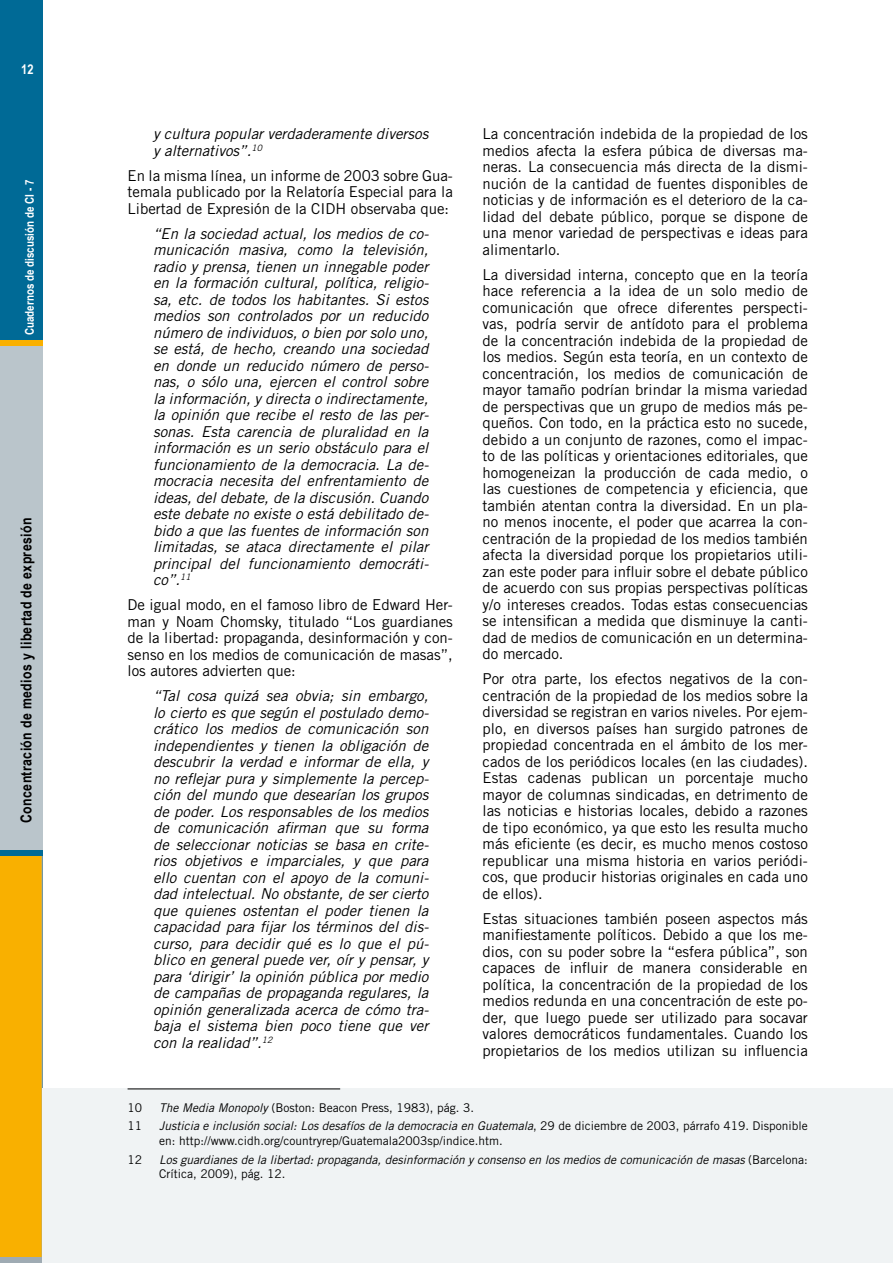
<style>
.page{position:relative;width:893px;height:1263px;background:#fff}
.page>*{position:absolute;margin:0;border:0;box-sizing:border-box;transform-origin:0 0}
.t1{font:15px/16.5px "Trade Gothic";color:#000;text-align:justify}
.t2{font:italic 15px/16.5px "Trade Gothic";color:#000;text-align:justify}
.t3{font:700 15px "Arial Narrow";letter-spacing:.025em;color:#000}
.t4{font:700 13.5px "Arial Narrow";color:#fff}
.t5{font:12px/14.4px "Trade Gothic";color:#000}
.t6{font:italic 12px/14.4px "Trade Gothic";color:#000}
.t7{font:700 12px "Arial Narrow";color:#fff}
.s1{font-style:italic}
.s2{font-style:normal}
</style>
<div class="page">
<div style="left:0;top:0;width:43px;height:1263px;background:#006a96"></div>
<div style="left:0;top:340px;width:43px;height:510px;background:#bac5cb"></div>
<div style="left:0;top:856px;width:43px;height:401px;background:#f9b000"></div>
<div style="left:0;top:340px;width:43px;height:6px;background:#f9b000"></div>
<div style="left:0;top:1257px;width:43px;height:6px;background:#9fabb3"></div>
<div style="left:43px;top:1088px;width:850px;height:175px;background:#f0f3f4"></div>
<hr style="left:128px;top:1089px;width:212px;height:1px;background:#000">
<p class="t4" style="left:21px;top:59px;width:14px">12</p>
<p class="t7" style="left:21px;top:335px;width:157px;rotate:-90deg">Cuadernos de discusión de CI - 7</p>
<p class="t3" style="left:15px;top:823px;width:307px;rotate:-90deg">Concentración de medios y libertad de expresión</p>
<p class="t2" style="left:153px;top:125px;width:277px">y cultura popular verdaderamente diversos y alternativos”.<sup>10</sup></p>
<p class="t1" style="left:128px;top:167px;width:327px">En la misma línea, un informe de 2003 sobre Gua&shy;temala publicado por la Relatoría Especial para la Libertad de Expresión de la CIDH observaba que:</p>
<p class="t2" style="left:153px;top:225px;width:277px">“En la sociedad actual, los medios de co&shy;municación masiva, como la televisión, radio y prensa, tienen un innegable poder en la formación cultural, política, religio&shy;sa, etc. de todos los habitantes. Si estos medios son controlados por un reducido número de individuos, o bien por solo uno, se está, de hecho, creando una sociedad en donde un reducido número de perso&shy;nas, o sólo una, ejercen el control sobre la información, y directa o indirectamente, la opinión que recibe el resto de las per&shy;sonas. Esta carencia de pluralidad en la información es un serio obstáculo para el funcionamiento de la democracia. La de&shy;mocracia necesita del enfrentamiento de ideas, del debate, de la discusión. Cuando este debate no existe o está debilitado de&shy;bido a que las fuentes de información son limitadas, se ataca directamente el pilar principal del funcionamiento democráti&shy;co”.<sup>11</sup></p>
<p class="t1" style="left:128px;top:596px;width:327px">De igual modo, en el famoso libro de Edward Her&shy;man y Noam Chomsky, titulado “Los guardianes de la libertad: propaganda, desinformación y con&shy;senso en los medios de comunicación de masas”, los autores advierten que:</p>
<p class="t2" style="left:153px;top:687px;width:277px">“Tal cosa quizá sea obvia; sin embargo, lo cierto es que según el postulado demo&shy;crático los medios de comunicación son independientes y tienen la obligación de descubrir la verdad e informar de ella, y no reflejar pura y simplemente la percep&shy;ción del mundo que desearían los grupos de poder. Los responsables de los medios de comunicación afirman que su forma de seleccionar noticias se basa en crite&shy;rios objetivos e imparciales, y que para ello cuentan con el apoyo de la comuni&shy;dad intelectual. No obstante, de ser cierto que quienes ostentan el poder tienen la capacidad para fijar los términos del dis&shy;curso, para decidir qué es lo que el pú&shy;blico en general puede ver, oír y pensar, y para ‘dirigir’ la opinión pública por medio de campañas de propaganda regulares, la opinión generalizada acerca de cómo tra&shy;baja el sistema bien poco tiene que ver con la realidad”.<sup>12</sup></p>
<p class="t1" style="left:483px;top:125px;width:327px">La concentración indebida de la propiedad de los medios afecta la esfera púbica de diversas ma&shy;neras. La consecuencia más directa de la dismi&shy;nución de la cantidad de fuentes disponibles de noticias y de información es el deterioro de la ca&shy;lidad del debate público, porque se dispone de una menor variedad de perspectivas e ideas para alimentarlo.</p>
<p class="t1" style="left:483px;top:266px;width:327px">La diversidad interna, concepto que en la teoría hace referencia a la idea de un solo medio de comunicación que ofrece diferentes perspecti&shy;vas, podría servir de antídoto para el problema de la concentración indebida de la propiedad de los medios. Según esta teoría, en un contexto de concentración, los medios de comunicación de mayor tamaño podrían brindar la misma variedad de perspectivas que un grupo de medios más pe&shy;queños. Con todo, en la práctica esto no sucede, debido a un conjunto de razones, como el impac&shy;to de las políticas y orientaciones editoriales, que homogeneizan la producción de cada medio, o las cuestiones de competencia y eficiencia, que también atentan contra la diversidad. En un pla&shy;no menos inocente, el poder que acarrea la con&shy;centración de la propiedad de los medios también afecta la diversidad porque los propietarios utili&shy;zan este poder para influir sobre el debate público de acuerdo con sus propias perspectivas políticas y/o intereses creados. Todas estas consecuencias se intensifican a medida que disminuye la canti&shy;dad de medios de comunicación en un determina&shy;do mercado.</p>
<p class="t1" style="left:483px;top:670px;width:327px">Por otra parte, los efectos negativos de la con&shy;centración de la propiedad de los medios sobre la diversidad se registran en varios niveles. Por ejem&shy;plo, en diversos países han surgido patrones de propiedad concentrada en el ámbito de los mer&shy;cados de los periódicos locales (en las ciudades).<br>Estas cadenas publican un porcentaje mucho mayor de columnas sindicadas, en detrimento de las noticias e historias locales, debido a razones de tipo económico, ya que esto les resulta mucho más eficiente (es decir, es mucho menos costoso republicar una misma historia en varios periódi&shy;cos, que producir historias originales en cada uno de ellos).</p>
<p class="t1" style="left:483px;top:910px;width:327px">Estas situaciones también poseen aspectos más manifiestamente políticos. Debido a que los me&shy;dios, con su poder sobre la “esfera pública”, son capaces de influir de manera considerable en política, la concentración de la propiedad de los medios redunda en una concentración de este po&shy;der, que luego puede ser utilizado para socavar valores democráticos fundamentales. Cuando los propietarios de los medios utilizan su influencia</p>
<p class="t5" style="left:128px;top:1100px;width:16px">10</p>
<p class="t5" style="left:159px;top:1100px;width:316px"><span class="s1">The Media Monopoly</span> (Boston: Beacon Press, 1983), pág. 3.</p>
<p class="t5" style="left:128px;top:1119px;width:16px">11</p>
<p class="t5" style="left:159px;top:1119px;width:650px"><span class="s1">Justicia e inclusión social: Los desafíos de la democracia en Guatemala</span>, 29 de diciembre de 2003, párrafo 419. Disponible en: http://www.cidh.org/countryrep/Guatemala2003sp/indice.htm.</p>
<p class="t5" style="left:128px;top:1152px;width:16px">12</p>
<p class="t6" style="left:159px;top:1152px;width:650px">Los guardianes de la libertad: propaganda, desinformación y consenso en los medios de comunicación de masas <span class="s2">(Barcelona:<br>Crítica, 2009), pág. 12.</span></p>
</div>
